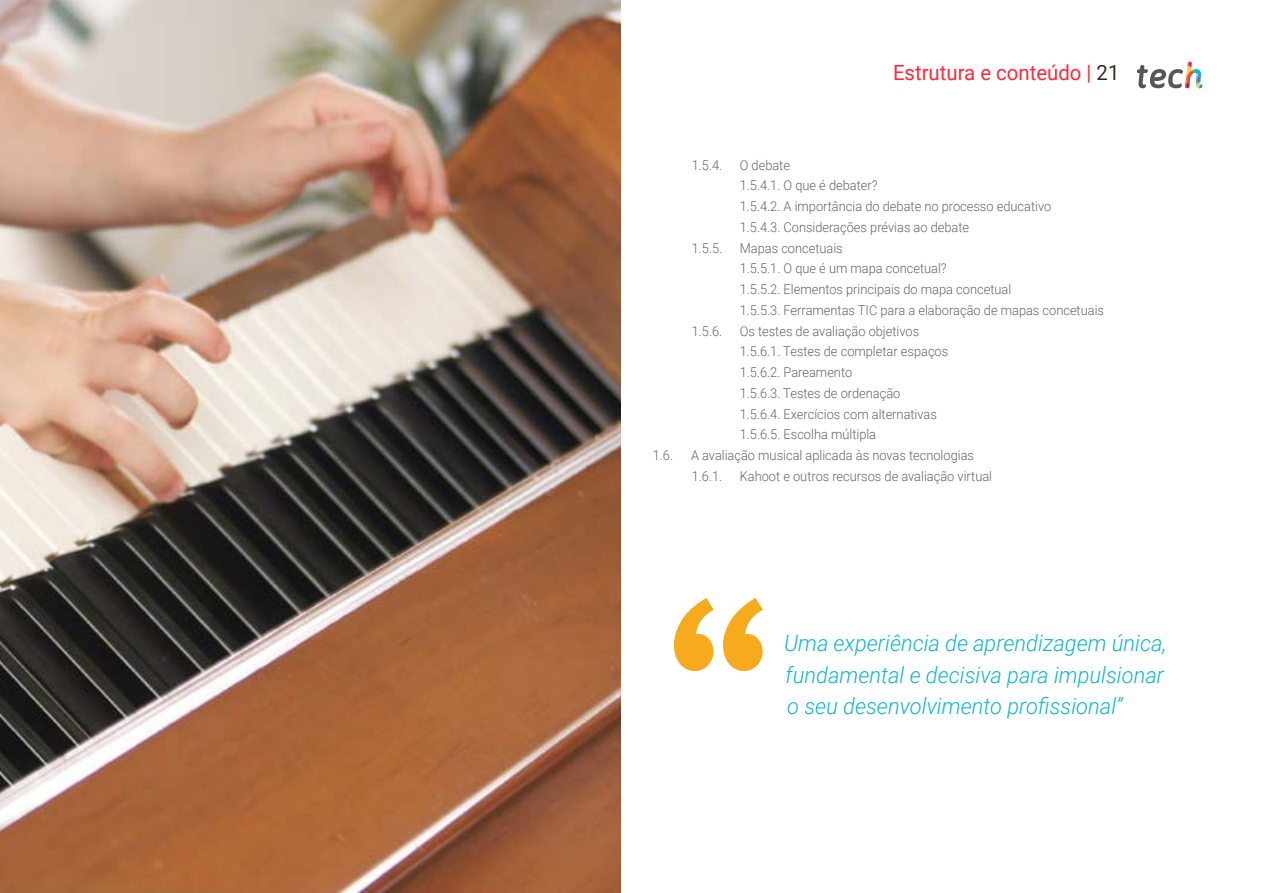
<style>
.page{position:relative;width:1263px;height:893px;background:#fff}
.page>*{position:absolute;margin:0;border:0;box-sizing:border-box;transform-origin:0 0}
.t1{font:italic 300 22.5px/31.5px "Roboto";color:#0fb6cf;text-align:justify}
.t2{font:21px "Roboto";color:#ff293a}
.t3{font:300 13.5px/20.7px "Roboto";color:#61646a;scale:.95 1}
.s1{color:#312e20}
</style>
<div class="page">
<img style="left:0;top:0;width:621px;height:893px">
<svg style="left:674px;top:598px;width:89px;height:73px"></svg>
<svg style="left:1137px;top:62px;width:65px;height:27px"></svg>
<h2 class="t2" style="left:893px;top:57px;width:228px">Estrutura e conteúdo | <span class="s1">21</span></h2>
<p class="t3" style="left:692px;top:154px;width:34px">1.5.4.</p>
<p class="t3" style="left:740px;top:154px;width:329px">O debate<br>1.5.4.1. O que é debater?<br>1.5.4.2. A importância do debate no processo educativo<br>1.5.4.3. Considerações prévias ao debate</p>
<p class="t3" style="left:692px;top:237px;width:34px">1.5.5.</p>
<p class="t3" style="left:740px;top:237px;width:385px">Mapas concetuais<br>1.5.5.1. O que é um mapa concetual?<br>1.5.5.2. Elementos principais do mapa concetual<br>1.5.5.3. Ferramentas TIC para a elaboração de mapas concetuais</p>
<p class="t3" style="left:692px;top:320px;width:34px">1.5.6.</p>
<p class="t3" style="left:740px;top:320px;width:221px">Os testes de avaliação objetivos<br>1.5.6.1. Testes de completar espaços<br>1.5.6.2. Pareamento<br>1.5.6.3. Testes de ordenação<br>1.5.6.4. Exercícios com alternativas<br>1.5.6.5. Escolha múltipla</p>
<p class="t3" style="left:653px;top:444px;width:23px">1.6.</p>
<p class="t3" style="left:691px;top:444px;width:299px">A avaliação musical aplicada às novas tecnologias<br>1.6.1.</p>
<p class="t3" style="left:740px;top:465px;width:267px">Kahoot e outros recursos de avaliação virtual</p>
<h1 class="t1" style="left:784px;top:627px;width:384px">Uma experiência de aprendizagem única, fundamental e decisiva para impulsionar o seu desenvolvimento profissional”</h1>
</div>
